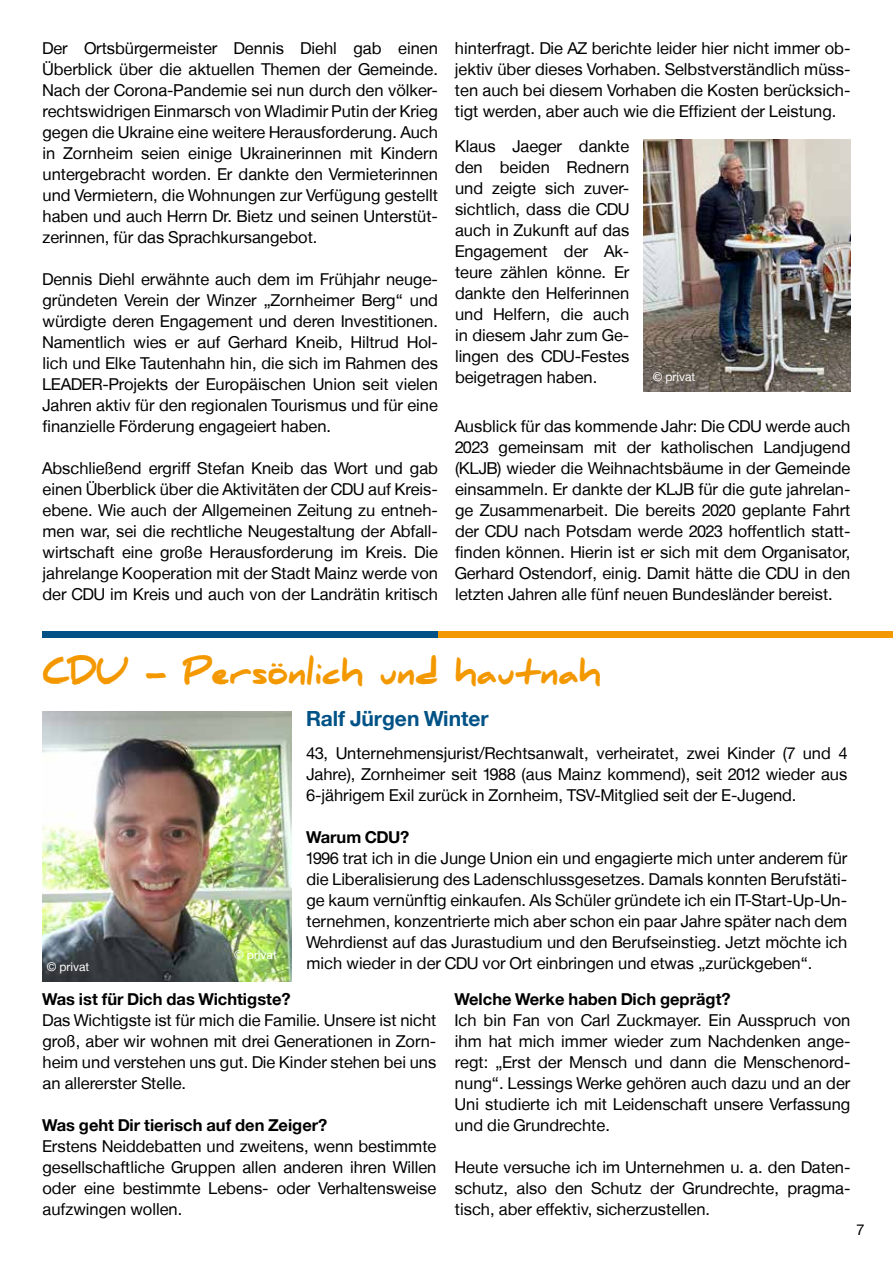
<style>
.page{position:relative;width:893px;height:1263px;background:#fff}
.page>*{position:absolute;margin:0;border:0;box-sizing:border-box;transform-origin:0 0}
.t1{font:900 31.5px "Daniel";color:#f49800}
.t2{font:700 21px "CDU Helvetica";color:#005286}
.t3{font:16.5px/21px "CDU Helvetica";color:#000;text-align:justify}
.t4{font:700 16.5px "CDU Helvetica";color:#000}
.t5{font:15px "CDU Helvetica";color:#000}
.t6{font:12px "CDU Helvetica";color:#fff}
</style>
<div class="page">
<img style="left:43px;top:711px;width:248px;height:270px">
<div style="left:43px;top:631px;width:396px;height:7px;background:#005286"></div>
<div style="left:439px;top:631px;width:454px;height:7px;background:#f49800"></div>
<img style="left:644px;top:140px;width:206px;height:252px">
<p class="t3" style="left:43px;top:38px;width:397px">Der Ortsbürgermeister Dennis Diehl gab einen Überblick über die aktuellen Themen der Gemeinde.<br>Nach der Corona-Pandemie sei nun durch den völker&shy;rechtswidrigen Einmarsch von Wladimir Putin der Krieg gegen die Ukraine eine weitere Herausforderung. Auch in Zornheim seien einige Ukrainerinnen mit Kindern untergebracht worden. Er dankte den Vermieterinnen und Vermietern, die Wohnungen zur Verfügung gestellt haben und auch Herrn Dr. Bietz und seinen Unterstüt&shy;zerinnen, für das Sprachkursangebot.</p>
<p class="t3" style="left:43px;top:269px;width:397px">Dennis Diehl erwähnte auch dem im Frühjahr neuge&shy;gründeten Verein der Winzer „Zornheimer Berg“ und würdigte deren Engagement und deren Investitionen.<br>Namentlich wies er auf Gerhard Kneib, Hiltrud Hol&shy;lich und Elke Tautenhahn hin, die sich im Rahmen des LEADER-Projekts der Europäischen Union seit vielen Jahren aktiv für den regionalen Tourismus und für eine finanzielle Förderung engageiert haben.</p>
<p class="t3" style="left:43px;top:458px;width:397px">Abschließend ergriff Stefan Kneib das Wort und gab einen Überblick über die Aktivitäten der CDU auf Kreis&shy;ebene. Wie auch der Allgemeinen Zeitung zu entneh&shy;men war, sei die rechtliche Neugestaltung der Abfall&shy;wirtschaft eine große Herausforderung im Kreis. Die jahrelange Kooperation mit der Stadt Mainz werde von der CDU im Kreis und auch von der Landrätin kritisch</p>
<p class="t3" style="left:455px;top:38px;width:397px">hinterfragt. Die AZ berichte leider hier nicht immer ob&shy;jektiv über dieses Vorhaben. Selbstverständlich müss&shy;ten auch bei diesem Vorhaben die Kosten berücksich&shy;tigt werden, aber auch wie die Effizient der Leistung.</p>
<p class="t3" style="left:455px;top:135px;width:176px">Klaus Jaeger dankte den beiden Rednern und zeigte sich zuver&shy;sichtlich, dass die CDU auch in Zukunft auf das Engagement der Ak&shy;teure zählen könne. Er dankte den Helferinnen und Helfern, die auch in diesem Jahr zum Ge&shy;lingen des CDU-Festes beigetragen haben.</p>
<p class="t3" style="left:455px;top:415px;width:397px">Ausblick für das kommende Jahr: Die CDU werde auch 2023 gemeinsam mit der katholischen Landjugend (KLJB) wieder die Weihnachtsbäume in der Gemeinde einsammeln. Er dankte der KLJB für die gute jahrelan&shy;ge Zusammenarbeit. Die bereits 2020 geplante Fahrt der CDU nach Potsdam werde 2023 hoffentlich statt&shy;finden können. Hierin ist er sich mit dem Organisator, Gerhard Ostendorf, einig. Damit hätte die CDU in den letzten Jahren alle fünf neuen Bundesländer bereist.</p>
<p class="t6" style="left:653px;top:369px;width:44px">© privat</p>
<h1 class="t1" style="left:43px;top:655px;width:560px">CDU - Persönlich und hautnah</h1>
<p class="t2" style="left:306px;top:706px;width:184px">Ralf Jürgen Winter</p>
<p class="t3" style="left:306px;top:742px;width:542px">43, Unternehmensjurist/Rechtsanwalt, verheiratet, zwei Kinder (7 und 4<br>Jahre), Zornheimer seit 1988 (aus Mainz kommend), seit 2012 wieder aus 6-jährigem Exil zurück in Zornheim, TSV-Mitglied seit der E-Jugend.</p>
<p class="t4" style="left:306px;top:827px;width:104px">Warum CDU?</p>
<p class="t3" style="left:306px;top:847px;width:542px">1996 trat ich in die Junge Union ein und engagierte mich unter anderem für die Liberalisierung des Ladenschlussgesetzes. Damals konnten Berufstäti&shy;ge kaum vernünftig einkaufen. Als Schüler gründete ich ein IT-Start-Up-Un&shy;ternehmen, konzentrierte mich aber schon ein paar Jahre später nach dem Wehrdienst auf das Jurastudium und den Berufseinstieg. Jetzt möchte ich mich wieder in der CDU vor Ort einbringen und etwas „zurückgeben“.</p>
<p class="t4" style="left:43px;top:989px;width:250px">Was ist für Dich das Wichtigste?</p>
<p class="t3" style="left:43px;top:1009px;width:395px">Das Wichtigste ist für mich die Familie. Unsere ist nicht groß, aber wir wohnen mit drei Generationen in Zorn&shy;heim und verstehen uns gut. Die Kinder stehen bei uns an allererster Stelle.</p>
<p class="t4" style="left:43px;top:1115px;width:286px">Was geht Dir tierisch auf den Zeiger?</p>
<p class="t3" style="left:43px;top:1135px;width:395px">Erstens Neiddebatten und zweitens, wenn bestimmte gesellschaftliche Gruppen allen anderen ihren Willen oder eine bestimmte Lebens- oder Verhaltensweise aufzwingen wollen.</p>
<p class="t6" style="left:234px;top:947px;width:44px">© privat</p>
<p class="t6" style="left:47px;top:959px;width:44px">© privat</p>
<p class="t4" style="left:455px;top:989px;width:277px">Welche Werke haben Dich geprägt?</p>
<p class="t3" style="left:455px;top:1009px;width:397px">Ich bin Fan von Carl Zuckmayer. Ein Ausspruch von ihm hat mich immer wieder zum Nachdenken ange&shy;regt: „Erst der Mensch und dann die Menschenord&shy;nung“. Lessings Werke gehören auch dazu und an der Uni studierte ich mit Leidenschaft unsere Verfassung und die Grundrechte.</p>
<p class="t3" style="left:455px;top:1156px;width:397px">Heute versuche ich im Unternehmen u. a. den Daten&shy;schutz, also den Schutz der Grundrechte, pragma&shy;tisch, aber effektiv, sicherzustellen.</p>
<p class="t5" style="left:857px;top:1220px;width:9px">7</p>
</div>
